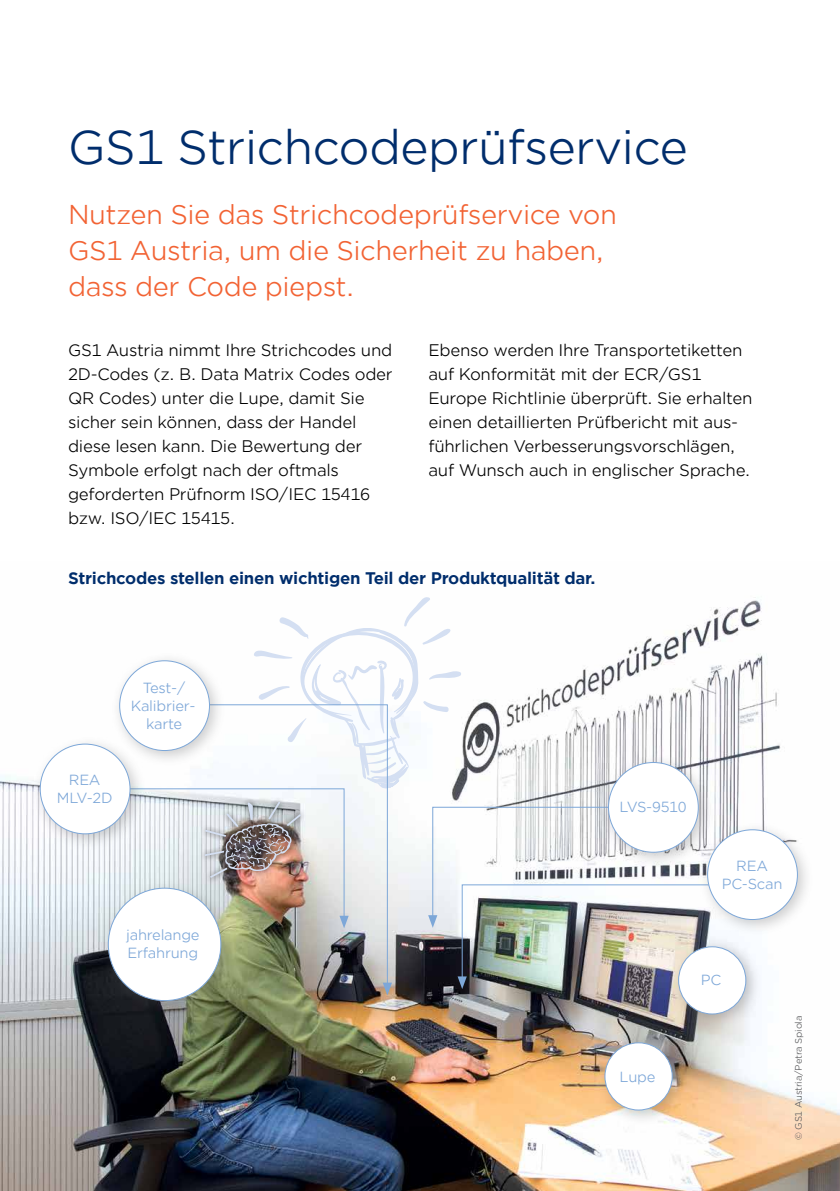
<style>
.page{position:relative;width:840px;height:1191px;background:#fff}
.page>*{position:absolute;margin:0;border:0;box-sizing:border-box;transform-origin:0 0}
.t1{font:46px "Gotham Office";letter-spacing:-.02em;color:#002d6c}
.t2{font:26px/36px "Gotham Office";letter-spacing:-.02em;color:#f26334}
.t3{font:16px/24px "Gotham Office";letter-spacing:-.02em;color:#000}
.t4{font:700 16px "Gotham Office";letter-spacing:-.02em;color:#002d6c}
.t5{font:14px/18px "Gotham Office";letter-spacing:-.02em;color:#7da7d8;text-align:center}
.t6{font:9px "Gotham Office";letter-spacing:-.02em;color:#58595b}
</style>
<div class="page">
<img style="left:0;top:597px;width:839px;height:594px">
<div style="left:100px;top:879px;width:137px;height:138px;background:#58595b;opacity:.3"></div>
<div style="left:596px;top:1034px;width:92px;height:92px;background:#58595b;opacity:.3"></div>
<div style="left:604px;top:1042px;width:67px;height:68px;background:#fff;border-radius:50%"></div>
<div style="left:604px;top:1042px;width:68px;height:68px;border:1px solid #7da7d8;border-radius:50%"></div>
<div style="left:669px;top:938px;width:93px;height:92px;background:#58595b;opacity:.3"></div>
<div style="left:678px;top:946px;width:67px;height:68px;background:#fff;border-radius:50%"></div>
<div style="left:698px;top:821px;width:115px;height:114px;background:#58595b;opacity:.3"></div>
<div style="left:707px;top:829px;width:90px;height:90px;background:#fff;border-radius:50%"></div>
<img style="left:89px;top:597px;width:641px;height:398px">
<div style="left:111px;top:652px;width:115px;height:115px;background:#58595b;opacity:.3"></div>
<div style="left:120px;top:661px;width:89px;height:89px;background:#fff;border-radius:50%"></div>
<div style="left:32px;top:735px;width:114px;height:115px;background:#58595b;opacity:.3"></div>
<div style="left:40px;top:744px;width:90px;height:90px;background:#fff;border-radius:50%"></div>
<div style="left:599px;top:754px;width:115px;height:114px;background:#58595b;opacity:.3"></div>
<div style="left:608px;top:762px;width:90px;height:90px;background:#fff;border-radius:50%"></div>
<h1 class="t1" style="left:68px;top:117px;width:621px">GS1 Strichcodeprüfservice</h1>
<h2 class="t2" style="left:68px;top:196px;width:550px">Nutzen Sie das Strichcodeprüfservice von<br>GS1 Austria, um die Sicherheit zu haben, dass der Code piepst.</h2>
<p class="t3" style="left:68px;top:338px;width:326px">GS1 Austria nimmt Ihre Strichcodes und 2D-Codes (z. B. Data Matrix Codes oder QR Codes) unter die Lupe, damit Sie sicher sein können, dass der Handel diese lesen kann. Die Bewertung der Symbole erfolgt nach der oftmals geforderten Prüfnorm ISO/IEC 15416 bzw. ISO/IEC 15415.</p>
<p class="t3" style="left:428px;top:338px;width:325px">Ebenso werden Ihre Transportetiketten auf Konformität mit der ECR/GS1<br>Europe Richtlinie überprüft. Sie erhalten einen detaillierten Prüfbericht mit aus------------ führlichen Verbesserungsvorschlägen, auf Wunsch auch in englischer Sprache.</p>
<p class="t4" style="left:68px;top:567px;width:528px">Strichcodes stellen einen wichtigen Teil der Produktqualität dar.</p>
<p class="t5" style="left:57px;top:770px;width:57px">REA<br>MLV-2D</p>
<p class="t5" style="left:131px;top:678px;width:66px">Test-/<br>Kalibrier&shy;karte</p>
<p class="t5" style="left:126px;top:926px;width:75px;text-align:left">jahrelange<br>Erfahrung</p>
<p class="t5" style="left:619px;top:798px;width:69px">LVS-9510</p>
<p class="t5" style="left:721px;top:856px;width:62px">REA<br>PC-Scan</p>
<p class="t5" style="left:619px;top:1067px;width:37px">Lupe</p>
<p class="t5" style="left:700px;top:971px;width:22px">PC</p>
<p class="t6" style="left:792px;top:1140px;width:126px;rotate:-90deg">© GS1 Austria/Petra Spiola</p>
</div>
